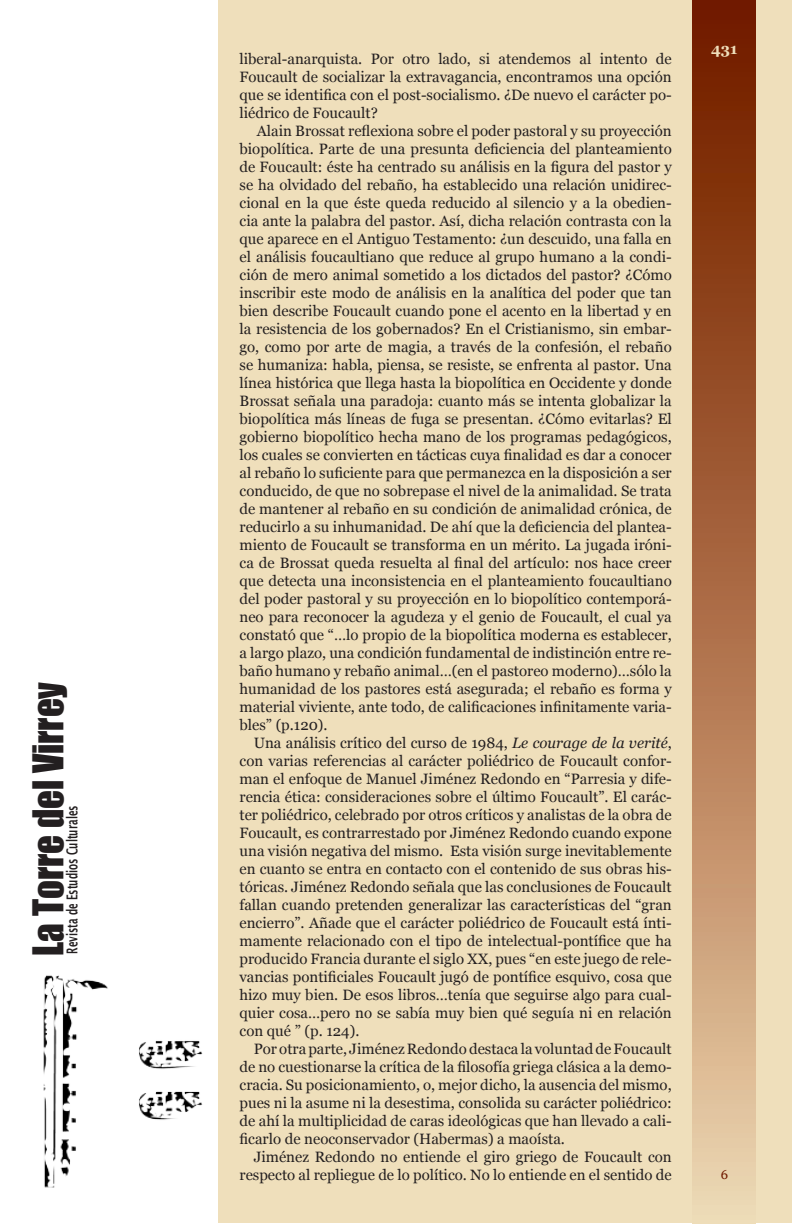
<style>
.page{position:relative;width:792px;height:1224px;background:#fff}
.page>*{position:absolute;margin:0;border:0;box-sizing:border-box;transform-origin:0 0}
.t1{font:39px "Impact";color:#231f20;scale:.95 1}
.Estilo_de_párrafo_2{font:15px/18px "Georgia";color:#231f20;text-align:justify}
.t2{font:600 15px "Lucida Sans";color:#231f20;scale:.63 1}
.t3{font:700 15px "Georgia";color:#efdfbb}
.t4{font:13px "Georgia";color:#701900}
.s1{font-style:italic}
</style>
<div class="page">
<div style="left:218px;top:0;width:574px;height:1224px;background:#efdfbb"></div>
<div style="left:693px;top:0;width:63px;height:1224px;background:linear-gradient(to bottom,#6e1200,#edd1ab)"></div>
<img style="left:43px;top:975px;width:160px;height:213px">
<h1 class="t1" style="left:18px;top:956px;width:290px;rotate:-90deg">La Torre del Virrey</h1>
<p class="t2" style="left:63px;top:954px;width:238px;rotate:-90deg">Revista de Estudios Culturales</p>
<p class="Estilo_de_párrafo_2" style="left:240px;top:50px;width:434px">liberal-anarquista. Por otro lado, si atendemos al intento de Foucault de socializar la extravagancia, encontramos una opción que se identifica con el post-socialismo. ¿De nuevo el carácter po&shy;liédrico de Foucault?</p>
<p class="Estilo_de_párrafo_2" style="left:240px;top:122px;width:434px;text-indent:17px">Alain Brossat reflexiona sobre el poder pastoral y su proyección biopolítica. Parte de una presunta deficiencia del planteamiento de Foucault: éste ha centrado su análisis en la figura del pastor y se ha olvidado del rebaño, ha establecido una relación unidirec&shy;cional en la que éste queda reducido al silencio y a la obedien&shy;cia ante la palabra del pastor. Así, dicha relación contrasta con la que aparece en el Antiguo Testamento: ¿un descuido, una falla en el análisis foucaultiano que reduce al grupo humano a la condi&shy;ción de mero animal sometido a los dictados del pastor? ¿Cómo inscribir este modo de análisis en la analítica del poder que tan bien describe Foucault cuando pone el acento en la libertad y en la resistencia de los gobernados? En el Cristianismo, sin embar&shy;go, como por arte de magia, a través de la confesión, el rebaño se humaniza: habla, piensa, se resiste, se enfrenta al pastor. Una línea histórica que llega hasta la biopolítica en Occidente y donde Brossat señala una paradoja: cuanto más se intenta globalizar la biopolítica más líneas de fuga se presentan. ¿Cómo evitarlas? El gobierno biopolítico hecha mano de los programas pedagógicos, los cuales se convierten en tácticas cuya finalidad es dar a conocer al rebaño lo suficiente para que permanezca en la disposición a ser conducido, de que no sobrepase el nivel de la animalidad. Se trata de mantener al rebaño en su condición de animalidad crónica, de reducirlo a su inhumanidad. De ahí que la deficiencia del plantea&shy;miento de Foucault se transforma en un mérito. La jugada iróni&shy;ca de Brossat queda resuelta al final del artículo: nos hace creer que detecta una inconsistencia en el planteamiento foucaultiano del poder pastoral y su proyección en lo biopolítico contemporá&shy;neo para reconocer la agudeza y el genio de Foucault, el cual ya constató que “…lo propio de la biopolítica moderna es establecer, a largo plazo, una condición fundamental de indistinción entre re&shy;baño humano y rebaño animal…(en el pastoreo moderno)…sólo la humanidad de los pastores está asegurada; el rebaño es forma y material viviente, ante todo, de calificaciones infinitamente varia&shy;bles” (p.120).</p>
<p class="Estilo_de_párrafo_2" style="left:240px;top:734px;width:434px;text-indent:14px">Una análisis crítico del curso de 1984, <span class="s1">Le courage de la verité</span>, con varias referencias al carácter poliédrico de Foucault confor&shy;man el enfoque de Manuel Jiménez Redondo en “Parresia y dife&shy;rencia ética: consideraciones sobre el último Foucault”. El carác&shy;ter poliédrico, celebrado por otros críticos y analistas de la obra de Foucault, es contrarrestado por Jiménez Redondo cuando expone una visión negativa del mismo. Esta visión surge inevitablemente en cuanto se entra en contacto con el contenido de sus obras his&shy;tóricas. Jiménez Redondo señala que las conclusiones de Foucault fallan cuando pretenden generalizar las características del “gran encierro”. Añade que el carácter poliédrico de Foucault está ínti&shy;mamente relacionado con el tipo de intelectual-pontífice que ha producido Francia durante el siglo XX, pues “en este juego de rele&shy;vancias pontificiales Foucault jugó de pontífice esquivo, cosa que hizo muy bien. De esos libros…tenía que seguirse algo para cual&shy;quier cosa…pero no se sabía muy bien qué seguía ni en relación con qué ” (p. 124).</p>
<p class="Estilo_de_párrafo_2" style="left:240px;top:1040px;width:434px;text-indent:14px">Por otra parte, Jiménez Redondo destaca la voluntad de Foucault de no cuestionarse la crítica de la filosofía griega clásica a la demo&shy;cracia. Su posicionamiento, o, mejor dicho, la ausencia del mismo, pues ni la asume ni la desestima, consolida su carácter poliédrico: de ahí la multiplicidad de caras ideológicas que han llevado a cali&shy;ficarlo de neoconservador (Habermas) a maoísta.</p>
<p class="Estilo_de_párrafo_2" style="left:240px;top:1148px;width:434px;text-align:right">Jiménez Redondo no entiende el giro griego de Foucault con respecto al repliegue de lo político. No lo entiende en el sentido de</p>
<p class="t3" style="left:711px;top:39px;width:28px">431</p>
<p class="t4" style="left:721px;top:1167px;width:9px">6</p>
</div>
